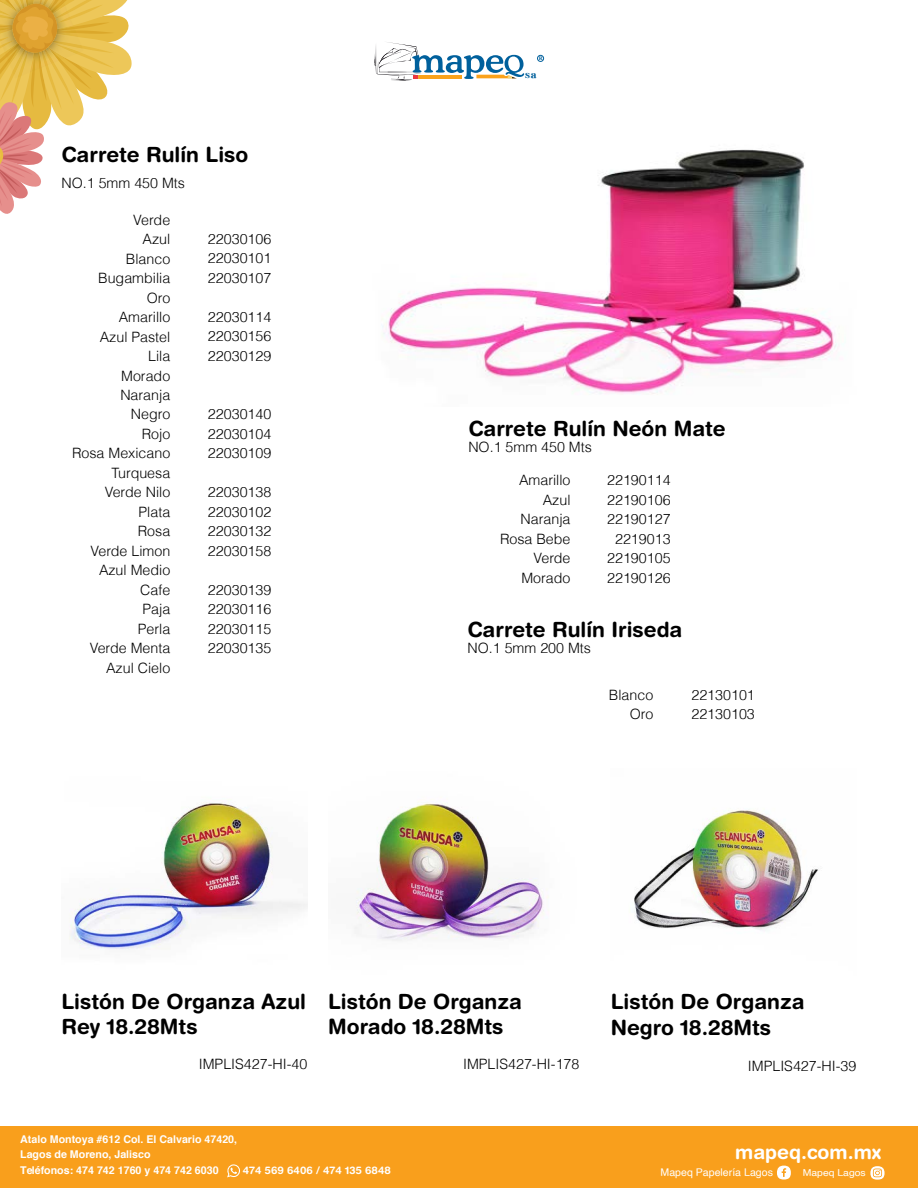
<style>
.page{position:relative;width:918px;height:1188px;background:#fff}
.page>*{position:absolute;margin:0;border:0;box-sizing:border-box;transform-origin:0 0}
.t1{font:700 21px/25.2px "Helvetica Rounded";color:#000}
.t2{font:700 19.5px "Helvetica Rounded";color:#fff}
.t3{font:300 14.25px/19.5px "Helvetica";color:#000;text-align:justify}
.t4{font:700 10.65px/14.5px "Helvetica";color:#fff}
.t5{font:10.65px "Helvetica";color:#fff}
.t6{font:700 10.5px "Helvetica Rounded";color:#fff}
.t7{font:9.75px "DF Mincho UB WIN RKSJ H";color:#00609c;scale:1.24 1}
.t8{font:9.6px "Helvetica";color:#fff;scale:1.09 1}
.t9{font:700 5.55px "Times New Roman";color:#00609c}
</style>
<div class="page">
<svg style="left:374px;top:42px;width:150px;height:39px"></svg>
<div style="left:537px;top:55px;width:7px;height:7px;border:1px solid #00609c;border-radius:50%"></div>
<div style="left:0;top:1126px;width:918px;height:62px;background:#f99f1c"></div>
<svg style="left:870px;top:1166px;width:15px;height:14px"></svg>
<svg style="left:777px;top:1166px;width:14px;height:14px"></svg>
<svg style="left:227px;top:1164px;width:13px;height:13px"></svg>
<img style="left:354px;top:801px;width:195px;height:140px">
<img style="left:634px;top:810px;width:184px;height:120px">
<img style="left:69px;top:802px;width:238px;height:148px">
<img style="left:382px;top:149px;width:455px;height:245px">
<svg style="left:0;top:0;width:132px;height:214px"></svg>
<p class="t9" style="left:539px;top:54px;width:5px">R</p>
<h1 class="t1" style="left:62px;top:142px;width:188px">Carrete Rulín Liso</h1>
<p class="t3" style="left:62px;top:173px;width:125px">NO.1 5mm 450 Mts</p>
<p class="t3" style="left:72px;top:210px;width:100px;text-align:right">Verde<br>Azul<br>Blanco<br>Bugambilia<br>Oro<br>Amarillo<br>Azul Pastel<br>Lila<br>Morado<br>Naranja<br>Negro<br>Rojo<br>Rosa Mexicano<br>Turquesa<br>Verde Nilo<br>Plata<br>Rosa<br>Verde Limon<br>Azul Medio<br>Cafe<br>Paja<br>Perla<br>Verde Menta<br>Azul Cielo</p>
<p class="t3" style="left:208px;top:229px;width:65px">22030106<br>22030101<br>22030107</p>
<p class="t3" style="left:208px;top:307px;width:65px">22030114<br>22030156<br>22030129</p>
<p class="t3" style="left:208px;top:404px;width:65px">22030140<br>22030104<br>22030109</p>
<p class="t3" style="left:208px;top:482px;width:65px">22030138<br>22030102<br>22030132<br>22030158</p>
<p class="t3" style="left:208px;top:580px;width:65px">22030139<br>22030116<br>22030115<br>22030135</p>
<p class="t7" style="left:525px;top:69px;width:11px">sa</p>
<h1 class="t1" style="left:468px;top:415px;width:259px">Carrete Rulín Neón Mate</h1>
<p class="t3" style="left:468px;top:437px;width:125px">NO.1 5mm 450 Mts</p>
<p class="t3" style="left:607px;top:470px;width:65px;text-align:center">22190114<br>22190106<br>22190127<br>2219013<br>22190105<br>22190126</p>
<p class="t3" style="left:500px;top:470px;width:72px;text-align:right">Amarillo<br>Azul<br>Naranja<br>Rosa Bebe<br>Verde<br>Morado</p>
<h1 class="t1" style="left:468px;top:616px;width:216px">Carrete Rulín Iriseda</h1>
<p class="t3" style="left:468px;top:638px;width:125px">NO.1 5mm 200 Mts</p>
<p class="t3" style="left:609px;top:685px;width:46px;text-align:right">Blanco<br>Oro</p>
<p class="t3" style="left:691px;top:685px;width:65px">22130101<br>22130103</p>
<h1 class="t1" style="left:62px;top:988px;width:246px">Listón De Organza Azul<br>Rey 18.28Mts</h1>
<p class="t3" style="left:199px;top:1054px;width:110px">IMPLIS427-HI-40</p>
<h1 class="t1" style="left:328px;top:988px;width:195px">Listón De Organza<br>Morado 18.28Mts</h1>
<p class="t3" style="left:463px;top:1054px;width:118px">IMPLIS427-HI-178</p>
<h1 class="t1" style="left:611px;top:989px;width:195px">Listón De Organza<br>Negro 18.28Mts</h1>
<p class="t3" style="left:748px;top:1056px;width:110px">IMPLIS427-HI-39</p>
<p class="t4" style="left:20px;top:1132px;width:219px">Atalo Montoya #612 Col. El Calvario 47420,<br>Lagos de Moreno, Jalisco</p>
<p class="t4" style="left:20px;top:1163px;width:200px">Teléfonos: 474 742 1760 y 474 742 6030</p>
<h2 class="t2" style="left:735px;top:1140px;width:147px">mapeq.com.mx</h2>
<p class="t6" style="left:243px;top:1164px;width:150px">474 569 6406 / 474 135 6848</p>
<p class="t5" style="left:661px;top:1164px;width:114px">Mapeq Papelería Lagos</p>
<p class="t8" style="left:803px;top:1166px;width:59px">Mapeq Lagos</p>
</div>
